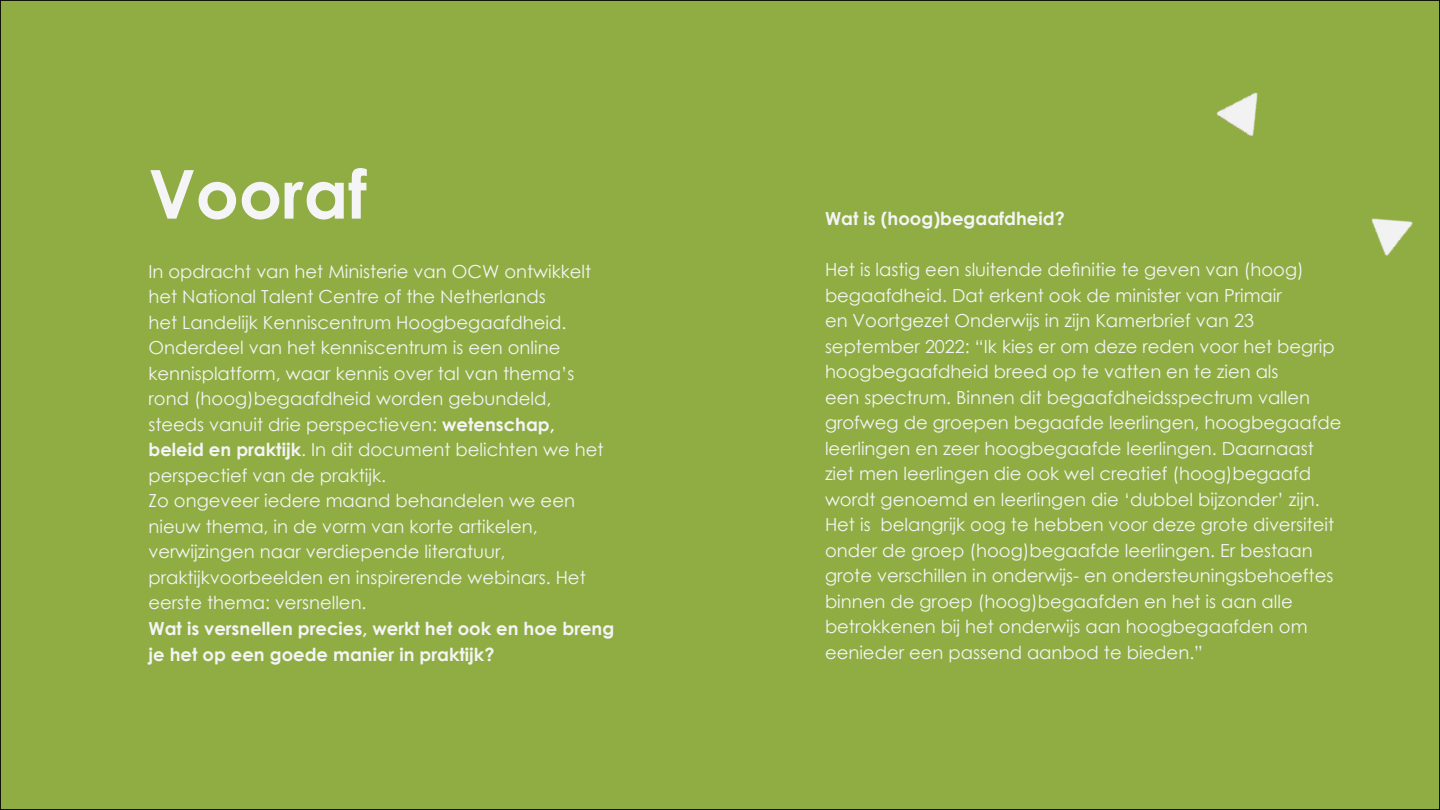
<style>
.page{position:relative;width:1440px;height:810px;background:#8fad43}
.page>*{position:absolute;margin:0;border:0;box-sizing:border-box;transform-origin:0 0}
.t1{font:700 67.5px "Century Gothic";color:#f5f4f6}
.t2{font:18px/25.5px "Century Gothic";color:#f5f4f6}
.t3{font:700 18px/25.5px "Century Gothic";color:#f5f4f6}
.s1{font-weight:700}
</style>
<div class="page">
<img style="left:334px;top:80px;width:1106px;height:730px">
<h1 class="t1" style="left:148px;top:163px;width:220px">Vooraf</h1>
<p class="t2" style="left:148px;top:260px;width:457px">In opdracht van het Ministerie van OCW ontwikkelt het National Talent Centre of the Netherlands<br>het Landelijk Kenniscentrum Hoogbegaafdheid.<br>Onderdeel van het kenniscentrum is een online kennisplatform, waar kennis over tal van thema’s rond (hoog)begaafdheid worden gebundeld, steeds vanuit drie perspectieven: <span class="s1">wetenschap, beleid en praktijk</span>. In dit document belichten we het perspectief van de praktijk.<br>Zo ongeveer iedere maand behandelen we een nieuw thema, in de vorm van korte artikelen, verwijzingen naar verdiepende literatuur, praktijkvoorbeelden en inspirerende webinars. Het eerste thema: versnellen.</p>
<p class="t3" style="left:148px;top:617px;width:467px">Wat is versnellen precies, werkt het ook en hoe breng je het op een goede manier in praktijk?</p>
<p class="t3" style="left:825px;top:207px;width:241px">Wat is (hoog)begaafdheid?</p>
<p class="t2" style="left:825px;top:257px;width:518px">Het is lastig een sluitende definitie te geven van (hoog) begaafdheid. Dat erkent ook de minister van Primair<br>en Voortgezet Onderwijs in zijn Kamerbrief van 23 september 2022: “Ik kies er om deze reden voor het begrip hoogbegaafdheid breed op te vatten en te zien als<br>een spectrum. Binnen dit begaafdheidsspectrum vallen grofweg de groepen begaafde leerlingen, hoogbegaafde leerlingen en zeer hoogbegaafde leerlingen. Daarnaast ziet men leerlingen die ook wel creatief (hoog)begaafd wordt genoemd en leerlingen die ‘dubbel bijzonder’ zijn.<br>Het is belangrijk oog te hebben voor deze grote diversiteit onder de groep (hoog)begaafde leerlingen. Er bestaan grote verschillen in onderwijs- en ondersteuningsbehoeftes binnen de groep (hoog)begaafden en het is aan alle betrokkenen bij het onderwijs aan hoogbegaafden om eenieder een passend aanbod te bieden.”</p>
</div>
